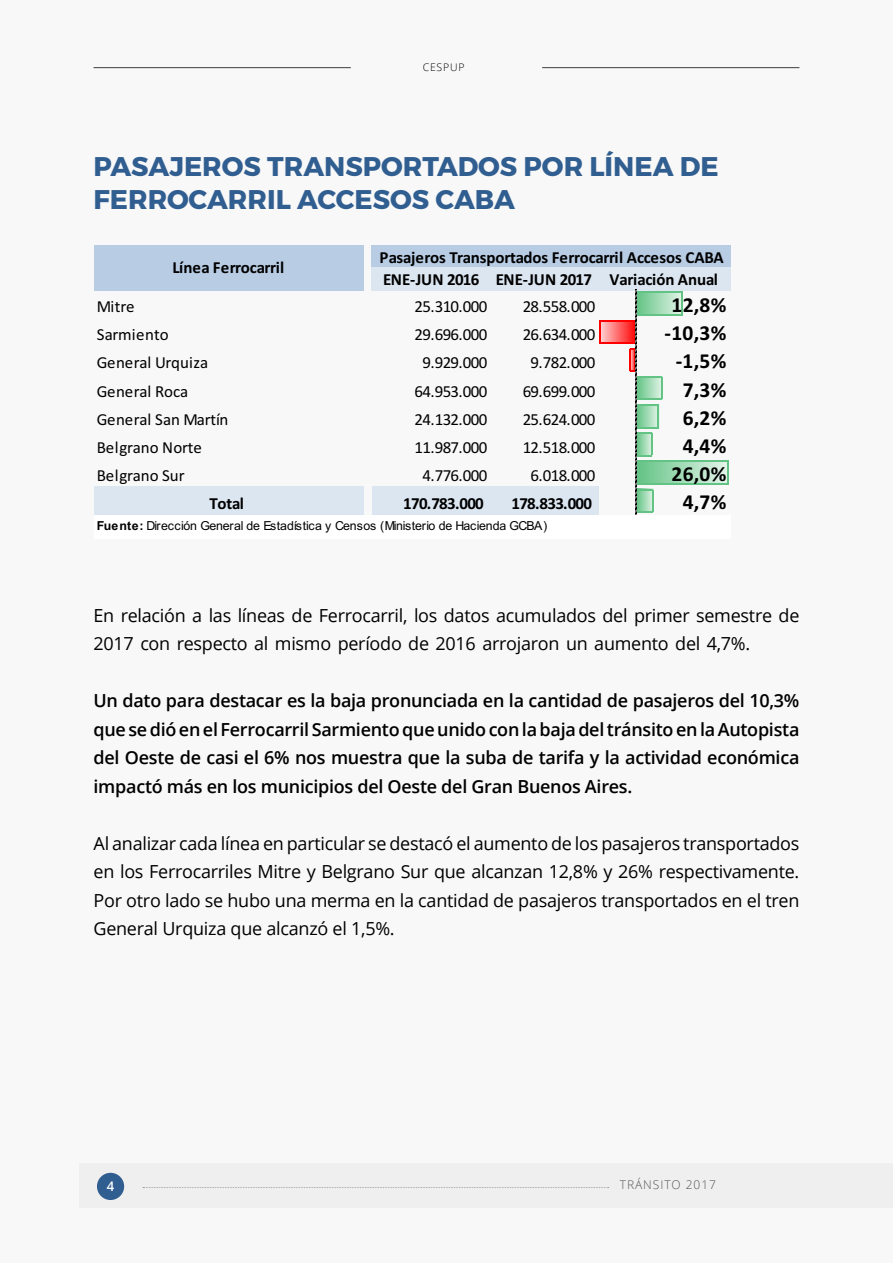
<style>
.page{position:relative;width:893px;height:1263px;background:#f8f8f8}
.page>*{position:absolute;margin:0;border:0;box-sizing:border-box;transform-origin:0 0}
.t1{font:700 27px/32.4px "Montserrat";color:#315e90}
.t2{font:700 21.45px "Calibri";color:#000}
.t3{font:18px/28.5px "Open Sans";letter-spacing:-.015em;color:#000}
.t4{font:600 18px/28.5px "Open Sans";letter-spacing:-.015em;color:#000;text-align:justify}
.t5{font:16.95px "Calibri";letter-spacing:-.04em;color:#000}
.t6{font:700 16.95px "Calibri";letter-spacing:-.02em;color:#000}
.t7{font:16.95px "Calibri";letter-spacing:.005em;color:#000}
.t8{font:700 16.95px "Calibri";letter-spacing:-.04em;color:#000}
.t9{font:16.95px "Calibri";letter-spacing:-.015em;color:#000}
.t10{font:16.95px "Calibri";letter-spacing:-.005em;color:#000}
.t11{font:16.95px "Calibri";letter-spacing:-.01em;color:#000}
.t12{font:600 13.2px "Open Sans";color:#fff}
.t13{font:12.45px "Arial";letter-spacing:-.01em;color:#000}
.t14{font:300 12px "Open Sans";letter-spacing:.08em;color:#565659}
.t15{font:300 10.5px "Open Sans";letter-spacing:.08em;color:#000}
.s1{font-weight:700}
</style>
<div class="page">
<div style="left:95px;top:246px;width:269px;height:22px;background:#b8cce4"></div>
<div style="left:372px;top:246px;width:359px;height:22px;background:#b8cce4"></div>
<div style="left:95px;top:268px;width:269px;height:23px;background:#b8cce4"></div>
<div style="left:372px;top:267px;width:359px;height:24px;background:#dce6f1"></div>
<svg style="left:662px;top:293px;width:19px;height:21px"></svg>
<hr style="left:636px;top:292px;width:47px;height:1px;background:#63c384">
<hr style="left:636px;top:314px;width:47px;height:1px;background:#63c384">
<hr style="left:681px;top:293px;width:2px;height:21px;background:#63c384">
<svg style="left:600px;top:321px;width:30px;height:21px"></svg>
<hr style="left:599px;top:320px;width:36px;height:1px;background:#f00">
<hr style="left:599px;top:342px;width:36px;height:2px;background:#f00">
<svg style="left:599px;top:321px;width:1px;height:21px"></svg>
<svg style="left:662px;top:462px;width:66px;height:21px"></svg>
<hr style="left:636px;top:461px;width:93px;height:1px;background:#63c384">
<hr style="left:636px;top:483px;width:93px;height:1px;background:#63c384">
<svg style="left:728px;top:462px;width:1px;height:21px"></svg>
<div style="left:95px;top:487px;width:269px;height:29px;background:#dce6f1"></div>
<div style="left:372px;top:487px;width:226px;height:29px;background:#dce6f1"></div>
<svg style="left:630px;top:290px;width:32px;height:225px"></svg>
<div style="left:95px;top:515px;width:636px;height:23px;background:#fff"></div>
<div style="left:79px;top:1163px;width:814px;height:45px;background:#efeff0"></div>
<div style="left:97px;top:1173px;width:27px;height:27px;background:#315e90;border-radius:50%"></div>
<hr style="left:94px;top:67px;width:257px;height:1px;background:#3d3c3e">
<hr style="left:542px;top:67px;width:257px;height:1px;background:#3d3c3e">
<svg style="left:143px;top:1187px;width:466px;height:1px"></svg>
<p class="t15" style="left:423px;top:60px;width:43px">CESPUP</p>
<h1 class="t1" style="left:94px;top:151px;width:627px">PASAJEROS TRANSPORTADOS POR LÍNEA DE<br>FERROCARRIL ACCESOS CABA</h1>
<p class="t6" style="left:172px;top:255px;width:114px">Línea Ferrocarril</p>
<p class="t6" style="left:380px;top:245px;width:346px">Pasajeros Transportados Ferrocarril Accesos CABA</p>
<p class="t6" style="left:383px;top:267px;width:337px">ENE-JUN 2016 ENE-JUN 2017 Variación Anual</p>
<p class="t5" style="left:97px;top:295px;width:39px">Mitre</p>
<p class="t5" style="left:415px;top:295px;width:74px">25.310.000</p>
<p class="t5" style="left:523px;top:295px;width:74px">28.558.000</p>
<p class="t2" style="left:671px;top:290px;width:56px">12,8%</p>
<p class="t7" style="left:97px;top:323px;width:73px">Sarmiento</p>
<p class="t5" style="left:415px;top:323px;width:74px">29.696.000</p>
<p class="t5" style="left:523px;top:323px;width:74px">26.634.000</p>
<p class="t2" style="left:665px;top:318px;width:63px">-10,3%</p>
<p class="t7" style="left:97px;top:351px;width:113px">General Urquiza</p>
<p class="t5" style="left:422px;top:351px;width:66px">9.929.000</p>
<p class="t5" style="left:531px;top:351px;width:66px">9.782.000</p>
<p class="t2" style="left:676px;top:346px;width:52px">-1,5%</p>
<p class="t11" style="left:97px;top:379px;width:93px">General Roca</p>
<p class="t5" style="left:415px;top:379px;width:74px">64.953.000</p>
<p class="t5" style="left:523px;top:379px;width:74px">69.699.000</p>
<p class="t2" style="left:683px;top:374px;width:45px">7,3%</p>
<p class="t9" style="left:97px;top:407px;width:133px">General San Martín</p>
<p class="t5" style="left:415px;top:407px;width:74px">24.132.000</p>
<p class="t5" style="left:523px;top:407px;width:74px">25.624.000</p>
<p class="t2" style="left:683px;top:402px;width:45px">6,2%</p>
<p class="t10" style="left:97px;top:435px;width:107px">Belgrano Norte</p>
<p class="t5" style="left:415px;top:435px;width:74px">11.987.000</p>
<p class="t5" style="left:523px;top:435px;width:74px">12.518.000</p>
<p class="t2" style="left:683px;top:431px;width:45px">4,4%</p>
<p class="t7" style="left:97px;top:464px;width:89px">Belgrano Sur</p>
<p class="t5" style="left:422px;top:464px;width:66px">4.776.000</p>
<p class="t5" style="left:531px;top:464px;width:66px">6.018.000</p>
<p class="t2" style="left:671px;top:459px;width:56px">26,0%</p>
<p class="t6" style="left:210px;top:492px;width:36px">Total</p>
<p class="t8" style="left:403px;top:492px;width:82px">170.783.000</p>
<p class="t8" style="left:511px;top:492px;width:82px">178.833.000</p>
<p class="t2" style="left:683px;top:487px;width:45px">4,7%</p>
<p class="t13" style="left:97px;top:517px;width:452px"><span class="s1">Fuente:</span> Dirección General de Estadística y Censos (Ministerio de Hacienda GCBA)</p>
<p class="t3" style="left:94px;top:601px;width:707px">En relación a las líneas de Ferrocarril, los datos acumulados del primer semestre de<br>2017 con respecto al mismo período de 2016 arrojaron un aumento del 4,7%.</p>
<p class="t4" style="left:94px;top:686px;width:707px">Un dato para destacar es la baja pronunciada en la cantidad de pasajeros del 10,3% que se dió en el Ferrocarril Sarmiento que unido con la baja del tránsito en la Autopista del Oeste de casi el 6% nos muestra que la suba de tarifa y la actividad económica impactó más en los municipios del Oeste del Gran Buenos Aires.</p>
<p class="t3" style="left:94px;top:829px;width:707px;text-align:justify">Al analizar cada línea en particular se destacó el aumento de los pasajeros transportados en los Ferrocarriles Mitre y Belgrano Sur que alcanzan 12,8% y 26% respectivamente.<br>Por otro lado se hubo una merma en la cantidad de pasajeros transportados en el tren General Urquiza que alcanzó el 1,5%.</p>
<p class="t12" style="left:107px;top:1177px;width:9px">4</p>
<p class="t14" style="left:620px;top:1177px;width:98px">TRÁNSITO 2017</p>
</div>
